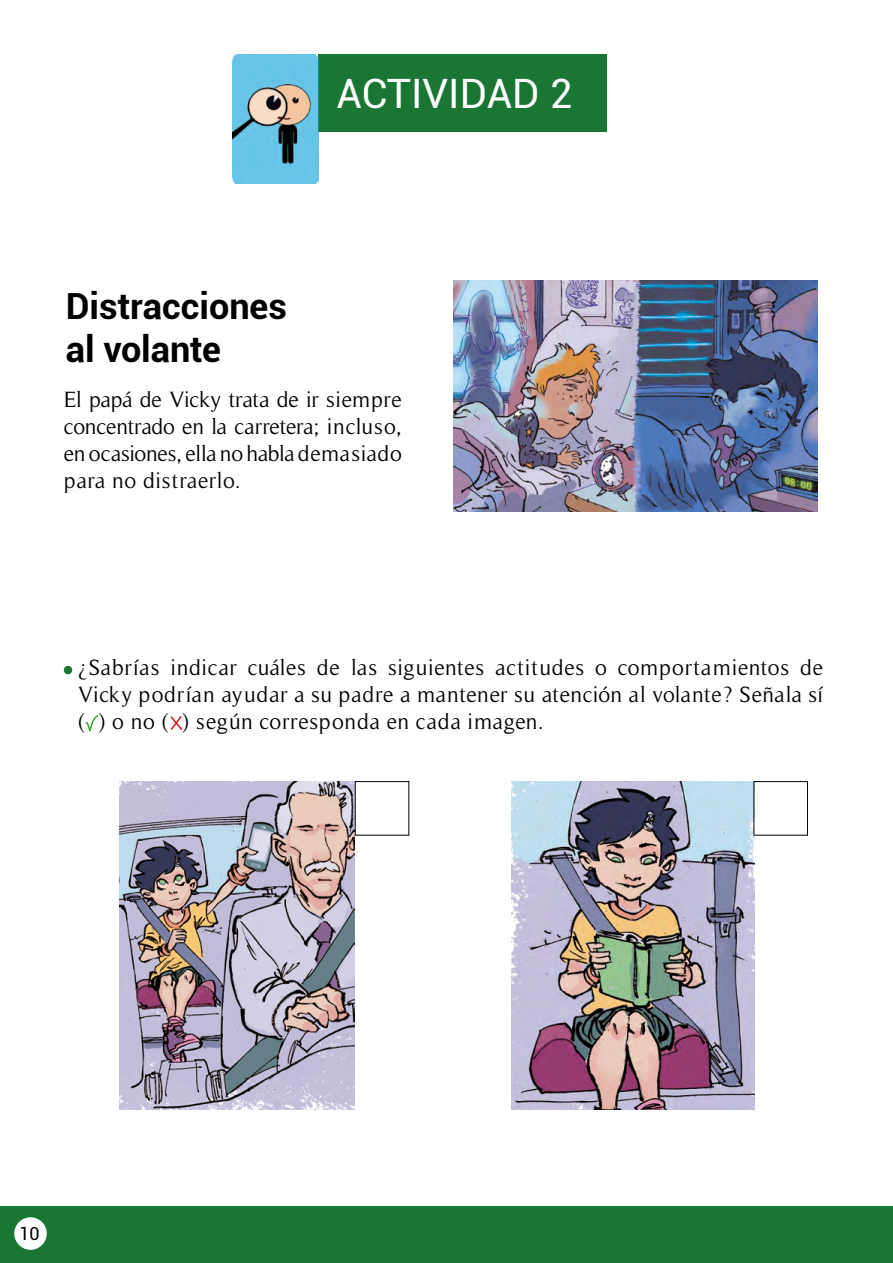
<style>
.page{position:relative;width:893px;height:1263px;background:#fff}
.page>*{position:absolute;margin:0;border:0;box-sizing:border-box;transform-origin:0 0}
.t1{font:40.5px "Roboto";color:#fff}
.t2{font:700 36px "Roboto";color:#000}
.t3{font:22.5px/27px "Timeless";letter-spacing:.025em;color:#000;text-align:justify}
.t4{font:18px "Roboto";color:#000}
</style>
<div class="page">
<div style="left:0;top:1206px;width:893px;height:57px;background:#1a7733"></div>
<div style="left:64px;top:666px;width:8px;height:8px;background:#1a7733;border-radius:50%"></div>
<div style="left:318px;top:54px;width:289px;height:78px;background:#1a7733"></div>
<img style="left:232px;top:54px;width:86px;height:129px">
<img style="left:454px;top:280px;width:363px;height:232px">
<div style="left:14px;top:1217px;width:33px;height:33px;background:#fff;border-radius:50%"></div>
<img style="left:120px;top:781px;width:235px;height:329px">
<img style="left:512px;top:781px;width:242px;height:329px">
<div style="left:754px;top:781px;width:54px;height:54px;border:1px solid #000"></div>
<svg style="left:85px;top:715px;width:14px;height:17px"></svg>
<svg style="left:170px;top:716px;width:13px;height:14px"></svg>
<p class="t1" style="left:336px;top:65px;width:238px">ACTIVIDAD 2</p>
<p class="t2" style="left:66px;top:281px;width:223px">Distracciones</p>
<p class="t2" style="left:66px;top:324px;width:157px">al volante</p>
<p class="t3" style="left:64px;top:386px;width:340px">El papá de Vicky trata de ir siempre concentrado en la carretera; incluso, en ocasiones, ella no habla demasiado para no distraerlo.</p>
<p class="t3" style="left:78px;top:654px;width:747px">¿Sabrías indicar cuáles de las siguientes actitudes o comportamientos de Vicky podrían ayudar a su padre a mantener su atención al volante? Señala sí ( ) o no ( ) según corresponda en cada imagen.</p>
<p class="t4" style="left:20px;top:1220px;width:22px">10</p>
</div>
